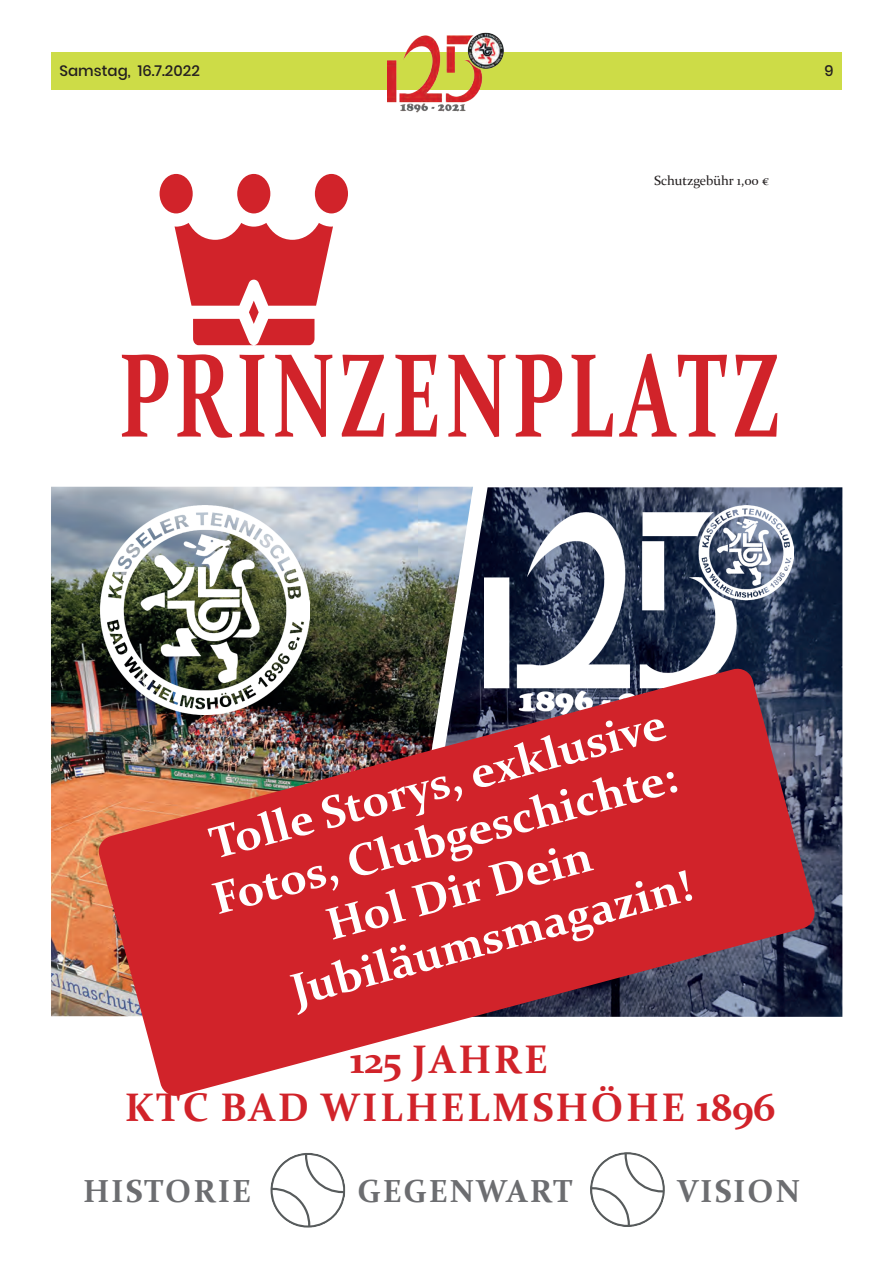
<style>
.page{position:relative;width:893px;height:1263px;background:#fff}
.page>*{position:absolute;margin:0;border:0;box-sizing:border-box;transform-origin:0 0}
.t1{font:700 119.7px "Constantia";letter-spacing:.06em;color:#d1232a;scale:.68 1}
.t2{font:700 45.15px "Constantia";color:#fff}
.t3{font:700 39.9px/47.8px "Constantia";letter-spacing:.06em;color:#d1232a;text-align:center}
.t4{font:700 31.95px "Constantia";letter-spacing:.06em;color:#6c6d70}
.t5{font:500 15px "Poppins";color:#231f20}
.t6{font:13.35px "Constantia";color:#231f20}
</style>
<div class="page">
<img style="left:51px;top:487px;width:353px;height:529px">
<img style="left:404px;top:487px;width:438px;height:530px">
<div style="left:237px;top:174px;width:33px;height:39px;background:#d1232a;border-radius:50%"></div>
<div style="left:160px;top:174px;width:33px;height:39px;background:#d1232a;border-radius:50%"></div>
<div style="left:315px;top:174px;width:33px;height:39px;background:#d1232a;border-radius:50%"></div>
<svg style="left:175px;top:223px;width:158px;height:122px"></svg>
<img style="left:485px;top:506px;width:308px;height:161px">
<img style="left:100px;top:506px;width:210px;height:161px">
<svg style="left:270px;top:1153px;width:76px;height:75px"></svg>
<svg style="left:590px;top:1152px;width:75px;height:75px"></svg>
<svg style="left:97px;top:667px;width:719px;height:429px;fill:#d1232a"></svg>
<div style="left:51px;top:52px;width:791px;height:38px;background:#cddc47"></div>
<img style="left:387px;top:32px;width:117px;height:81px">
<p class="t5" style="left:60px;top:62px;width:142px">Samstag, 16.7.2022</p>
<p class="t5" style="left:824px;top:62px;width:11px">9</p>
<p class="t6" style="left:654px;top:171px;width:116px">Schutzgebühr 1,00 €</p>
<h1 class="t1" style="left:118px;top:313px;width:975px">PRINZENPLATZ</h1>
<p class="t2" style="left:203px;top:814px;width:471px;rotate:-15deg">Tolle Storys, exklusive</p>
<p class="t2" style="left:205px;top:869px;width:480px;rotate:-15deg">Fotos, Clubgeschichte:</p>
<p class="t2" style="left:319px;top:895px;width:274px;rotate:-15deg">Hol Dir Dein</p>
<p class="t2" style="left:284px;top:961px;width:415px;rotate:-15deg">Jubiläumsmagazin!</p>
<p class="t3" style="left:125px;top:1034px;width:652px">125 JAHRE<br>KTC BAD WILHELMSHÖHE 1896</p>
<p class="t4" style="left:83px;top:1169px;width:170px">HISTORIE</p>
<p class="t4" style="left:357px;top:1169px;width:217px">GEGENWART</p>
<p class="t4" style="left:677px;top:1169px;width:124px">VISION</p>
</div>
